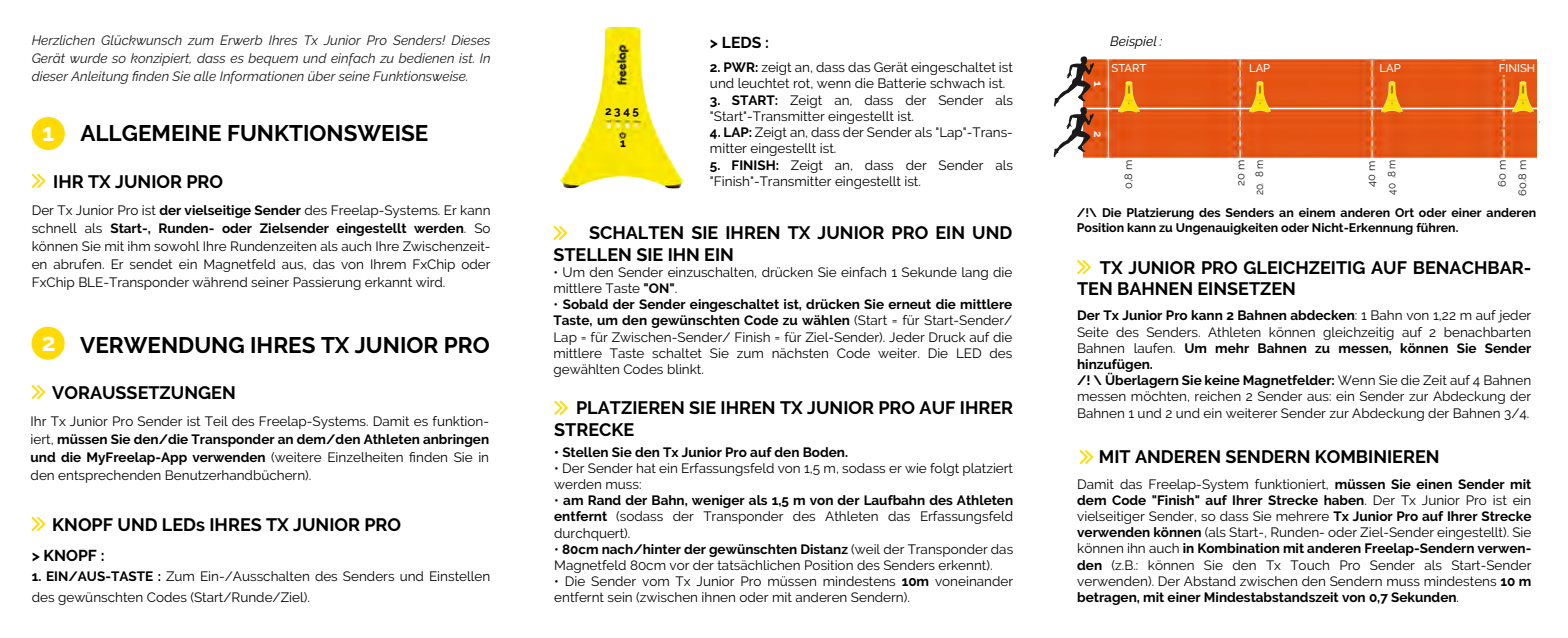
<style>
.page{position:relative;width:1568px;height:638px;background:#fff}
.page>*{position:absolute;margin:0;border:0;box-sizing:border-box;transform-origin:0 0}
.t1{font:700 24.53px "Raleway";color:#fff}
.t2{font:700 22.5px "Raleway";color:#000}
.t3{font:700 18px/21.6px "Raleway";color:#000}
.t4{font:700 15.75px "Raleway";color:#000}
.t5{font:13.5px/16.2px "Raleway";color:#000}
.t6{font:italic 13.5px/18px "Raleway";color:#1d1d1b;text-align:justify}
.t7{font:700 13.5px "Raleway";color:#000}
.t8{font:italic 13.5px "Raleway";color:#000}
.t9{font:700 12.38px/14.8px "Raleway";color:#000}
.t10{font:700 11.47px "Raleway";color:#000}
.t11{font:500 11.25px "Raleway";color:#fff}
.t12{font:700 11.25px "Raleway";color:#fff}
.t13{font:10.58px/20.2px "Raleway";color:#1d1d1b;text-align:right;scale:1.06 1}
.t14{font:10.58px "Raleway";color:#1d1d1b;scale:.94 1}
.s1{font-weight:700}
</style>
<div class="page">
<img style="left:1094px;top:59px;width:442px;height:99px">
<div style="left:1496px;top:62px;width:40px;height:13px;background:#e55516"></div>
<div style="left:32px;top:117px;width:33px;height:33px;background:#ffda05;border-radius:50%"></div>
<div style="left:32px;top:327px;width:33px;height:33px;background:#ffda05;border-radius:50%"></div>
<svg style="left:1077px;top:260px;width:14px;height:14px"></svg>
<svg style="left:1079px;top:450px;width:14px;height:14px"></svg>
<svg style="left:32px;top:174px;width:14px;height:14px"></svg>
<svg style="left:31px;top:385px;width:14px;height:14px"></svg>
<svg style="left:31px;top:517px;width:14px;height:14px"></svg>
<svg style="left:553px;top:226px;width:14px;height:14px"></svg>
<svg style="left:554px;top:401px;width:14px;height:14px"></svg>
<img style="left:560px;top:26px;width:124px;height:163px">
<img style="left:1513px;top:82px;width:20px;height:30px">
<img style="left:1382px;top:82px;width:20px;height:30px">
<img style="left:1249px;top:82px;width:21px;height:30px">
<div style="left:1090px;top:127px;width:13px;height:13px;background:#e55516;border-radius:50%"></div>
<div style="left:1090px;top:77px;width:13px;height:13px;background:#e55516;border-radius:50%"></div>
<svg style="left:1053px;top:56px;width:41px;height:102px"></svg>
<img style="left:1119px;top:82px;width:21px;height:30px">
<p class="t6" style="left:32px;top:31px;width:460px">Herzlichen Glückwunsch zum Erwerb Ihres Tx Junior Pro Senders! Dieses Gerät wurde so konzipiert, dass es bequem und einfach zu bedienen ist. In dieser Anleitung finden Sie alle Informationen über seine Funktionsweise.</p>
<h1 class="t1" style="left:42px;top:119px;width:14px">1</h1>
<h2 class="t2" style="left:80px;top:120px;width:350px">ALLGEMEINE FUNKTIONSWEISE</h2>
<h3 class="t3" style="left:53px;top:171px;width:171px">IHR TX JUNIOR PRO</h3>
<p class="t5" style="left:32px;top:201px;width:460px;line-height:18px;text-align:justify">Der Tx Junior Pro ist <span class="s1">der vielseitige Sender</span> des Freelap-Systems. Er kann schnell als <span class="s1">Start-, Runden- oder Zielsender eingestellt werden</span>. So können Sie mit ihm sowohl Ihre Rundenzeiten als auch Ihre Zwischenzeit&shy;en abrufen. Er sendet ein Magnetfeld aus, das von Ihrem FxChip oder FxChip BLE-Transponder während seiner Passierung erkannt wird.</p>
<h1 class="t1" style="left:42px;top:328px;width:15px">2</h1>
<h2 class="t2" style="left:80px;top:332px;width:411px">VERWENDUNG IHRES TX JUNIOR PRO</h2>
<h3 class="t3" style="left:52px;top:382px;width:185px">VORAUSSETZUNGEN</h3>
<p class="t5" style="left:31px;top:412px;width:460px;line-height:18px;text-align:justify">Ihr Tx Junior Pro Sender ist Teil des Freelap-Systems. Damit es funktion&shy;iert, <span class="s1">müssen Sie den/die Transponder an dem/den Athleten anbringen und die MyFreelap-App verwenden</span> (weitere Einzelheiten finden Sie in den entsprechenden Benutzerhandbüchern).</p>
<h3 class="t3" style="left:52px;top:514px;width:350px">KNOPF UND LEDs IHRES TX JUNIOR PRO</h3>
<p class="t4" style="left:32px;top:546px;width:74px">&gt; KNOPF :</p>
<p class="t5" style="left:32px;top:566px;width:460px;line-height:20.2px"><span class="s1">1. EIN/AUS-TASTE :</span> Zum Ein-/Ausschalten des Senders und Einstellen des gewünschten Codes (Start/Runde/Ziel).</p>
<p class="t10" style="left:605px;top:105px;width:35px">2345</p>
<p class="t10" style="left:620px;top:137px;width:7px">1</p>
<p class="t4" style="left:710px;top:33px;width:61px">&gt; LEDS :</p>
<p class="t5" style="left:710px;top:59px;width:304px"><span class="s1">2. PWR:</span> zeigt an, dass das Gerät eingeschaltet ist und leuchtet rot, wenn die Batterie schwach ist.</p>
<p class="t5" style="left:710px;top:92px;width:304px"><span class="s1">3. START:</span> Zeigt an, dass der Sender als "Start"-Transmitter eingestellt ist.</p>
<p class="t5" style="left:710px;top:124px;width:304px"><span class="s1">4. LAP:</span> Zeigt an, dass der Sender als "Lap"-Trans&shy;mitter eingestellt ist.</p>
<p class="t5" style="left:710px;top:157px;width:304px"><span class="s1">5. FINISH:</span> Zeigt an, dass der Sender als "Finish"-Transmitter eingestellt ist.</p>
<h3 class="t3" style="left:553px;top:222px;width:460px;text-indent:36px">SCHALTEN SIE IHREN TX JUNIOR PRO EIN UND<br>STELLEN SIE IHN EIN</h3>
<p class="t5" style="left:553px;top:264px;width:460px">• Um den Sender einzuschalten, drücken Sie einfach 1 Sekunde lang die mittlere Taste <span class="s1">"ON"</span>.</p>
<p class="t5" style="left:553px;top:296px;width:460px;text-align:justify">• <span class="s1">Sobald der Sender eingeschaltet ist, drücken Sie erneut die mittlere Taste, um den gewünschten Code zu wählen</span> (Start = für Start-Sender/ Lap = für Zwischen-Sender/ Finish = für Ziel-Sender). Jeder Druck auf die mittlere Taste schaltet Sie zum nächsten Code weiter. Die LED des gewählten Codes blinkt.</p>
<h3 class="t3" style="left:554px;top:397px;width:460px;text-indent:22px">PLATZIEREN SIE IHREN TX JUNIOR PRO AUF IHRER<br>STRECKE</h3>
<p class="t7" style="left:554px;top:444px;width:295px">• Stellen Sie den Tx Junior Pro auf den Boden.</p>
<p class="t5" style="left:554px;top:460px;width:460px">• Der Sender hat ein Erfassungsfeld von 1,5 m, sodass er wie folgt platziert werden muss:</p>
<p class="t5" style="left:554px;top:492px;width:460px;text-align:justify">• <span class="s1">am Rand der Bahn, weniger als 1,5 m von der Laufbahn des Athleten entfernt</span> (sodass der Transponder des Athleten das Erfassungsfeld durchquert).</p>
<p class="t5" style="left:554px;top:541px;width:460px">• <span class="s1">80cm nach/hinter der gewünschten Distanz</span> (weil der Transponder das<br>Magnetfeld 80cm vor der tatsächlichen Position des Senders erkennt).</p>
<p class="t5" style="left:554px;top:573px;width:460px">• Die Sender vom Tx Junior Pro müssen mindestens <span class="s1">10m</span> voneinander entfernt sein (zwischen ihnen oder mit anderen Sendern).</p>
<p class="t12" style="left:1104px;top:81px;width:7px;rotate:90deg">1</p>
<p class="t8" style="left:1110px;top:33px;width:54px">Beispiel :</p>
<p class="t11" style="left:1111px;top:61px;width:36px">START</p>
<p class="t11" style="left:1249px;top:61px;width:23px">LAP</p>
<p class="t11" style="left:1379px;top:61px;width:23px">LAP</p>
<p class="t11" style="left:1499px;top:61px;width:38px">FINISH</p>
<p class="t12" style="left:1104px;top:131px;width:8px;rotate:90deg">2</p>
<p class="t14" style="left:1530px;top:123px;width:4px;rotate:-90deg">.</p>
<p class="t13" style="left:1118px;top:189px;width:29px;rotate:-90deg">0,8 m</p>
<p class="t13" style="left:1230px;top:186px;width:26px;rotate:-90deg">20 m</p>
<p class="t14" style="left:1253px;top:195px;width:39px;rotate:-90deg">20. 8 m</p>
<p class="t13" style="left:1361px;top:195px;width:34px;rotate:-90deg">40 m<br>40 .8 m</p>
<p class="t13" style="left:1492px;top:196px;width:35px;rotate:-90deg">60 m<br>60.8 m</p>
<p class="t9" style="left:1077px;top:205px;width:461px">/!\ Die Platzierung des Senders an einem anderen Ort oder einer anderen<br>Position kann zu Ungenauigkeiten oder Nicht-Erkennung führen.</p>
<h3 class="t3" style="left:1077px;top:256px;width:456px;text-indent:23px">TX JUNIOR PRO GLEICHZEITIG AUF BENACHBAR-<br>TEN BAHNEN EINSETZEN</h3>
<p class="t5" style="left:1077px;top:307px;width:456px"><span class="s1">Der Tx Junior Pro kann 2 Bahnen abdecken</span>: 1 Bahn von 1,22 m auf jeder Seite des Senders. Athleten können gleichzeitig auf 2 benachbarten Bahnen laufen. <span class="s1">Um mehr Bahnen zu messen, können Sie Sender hinzufügen.<br>/! \ Überlagern Sie keine Magnetfelder:</span> Wenn Sie die Zeit auf 4 Bahnen messen möchten, reichen 2 Sender aus: ein Sender zur Abdeckung der Bahnen 1 und 2 und ein weiterer Sender zur Abdeckung der Bahnen 3/4.</p>
<h3 class="t3" style="left:1099px;top:446px;width:342px">MIT ANDEREN SENDERN KOMBINIEREN</h3>
<p class="t5" style="left:1077px;top:476px;width:456px;text-align:justify">Damit das Freelap-System funktioniert, <span class="s1">müssen Sie einen Sender mit dem Code "Finish" auf Ihrer Strecke haben</span>. Der Tx Junior Pro ist ein vielseitiger Sender, so dass Sie mehrere <span class="s1">Tx Junior Pro auf Ihrer Strecke verwenden können</span> (als Start-, Runden- oder Ziel-Sender eingestellt). Sie können ihn auch <span class="s1">in Kombination mit anderen Freelap-Sendern verwen&shy;den</span> (z.B.: können Sie den Tx Touch Pro Sender als Start-Sender verwenden). Der Abstand zwischen den Sendern muss mindestens <span class="s1">10 m betragen, mit einer Mindestabstandszeit von 0,7 Sekunden</span>.</p>
</div>
